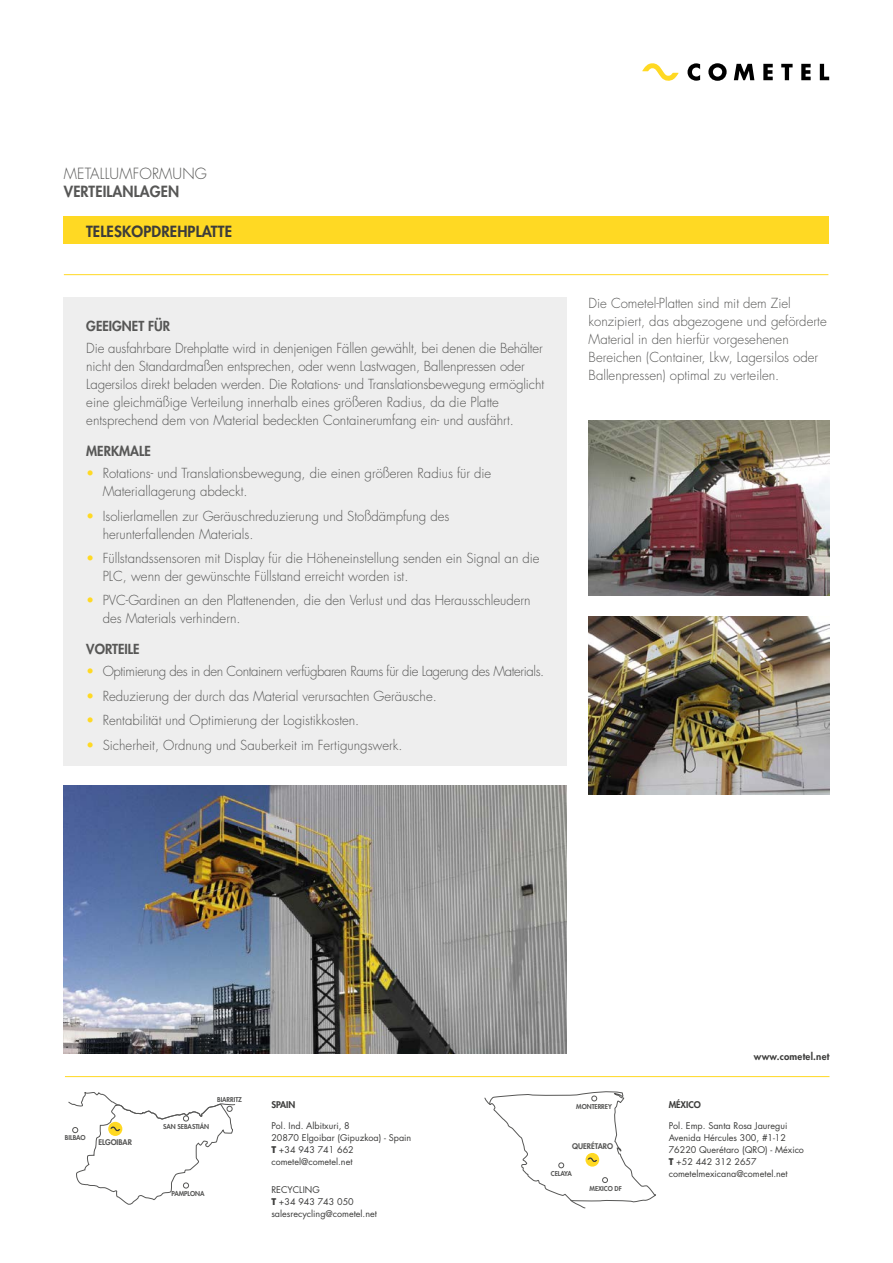
<style>
.page{position:relative;width:893px;height:1263px;background:#fff}
.page>*{position:absolute;margin:0;border:0;box-sizing:border-box;transform-origin:0 0}
.t1{font:800 15px "Futura Std";letter-spacing:.01em;color:#3c3c3b}
.t2{font:300 15px "Futura Std";letter-spacing:.01em;color:#575756}
.t3{font:800 15px "Futura Std";letter-spacing:.01em;color:#575756}
.t4{font:300 13.5px/18px "Futura Std";color:#575756}
.t5{font:300 13.5px "Futura Std";letter-spacing:-.03em;color:#575756}
.t6{font:800 13.5px "Futura Std";color:#575756}
.t7{font:800 9.6px "Futura Std";letter-spacing:.025em;color:#3c3c3b}
.t8{font:9px/12px "Futura Std";color:#3c3c3b}
.t9{font:800 9px "Futura Std";color:#3c3c3b}
.t10{font:800 7.65px "Futura Std";letter-spacing:-.01em;color:#575756}
.t11{font:800 6.6px "Futura Std";letter-spacing:-.01em;color:#575756}
.s1{color:#ffd923}
.s2{font-weight:700}
</style>
<div class="page">
<div style="left:64px;top:216px;width:765px;height:27px;background:#ffd923"></div>
<svg style="left:687px;top:63px;width:13px;height:18px"></svg>
<svg style="left:708px;top:63px;width:19px;height:18px"></svg>
<svg style="left:734px;top:64px;width:20px;height:16px"></svg>
<svg style="left:763px;top:64px;width:10px;height:16px"></svg>
<svg style="left:781px;top:64px;width:12px;height:16px"></svg>
<svg style="left:801px;top:64px;width:10px;height:16px"></svg>
<svg style="left:820px;top:64px;width:9px;height:16px"></svg>
<svg style="left:642px;top:63px;width:37px;height:18px"></svg>
<hr style="left:64px;top:274px;width:764px;height:1px;background:#ffd923">
<hr style="left:65px;top:1076px;width:764px;height:1px;background:#ffd923">
<svg style="left:68px;top:1092px;width:168px;height:113px"></svg>
<svg style="left:484px;top:1091px;width:172px;height:118px"></svg>
<div style="left:64px;top:297px;width:503px;height:468px;background:#eee"></div>
<img style="left:64px;top:786px;width:503px;height:267px">
<img style="left:589px;top:420px;width:240px;height:176px">
<img style="left:589px;top:617px;width:241px;height:177px">
<p class="t2" style="left:64px;top:165px;width:145px">METALLUMFORMUNG</p>
<p class="t3" style="left:64px;top:182px;width:117px">VERTEILANLAGEN</p>
<p class="t1" style="left:86px;top:222px;width:148px">TELESKOPDREHPLATTE</p>
<p class="t6" style="left:86px;top:317px;width:85px">GEEIGNET FÜR</p>
<p class="t4" style="left:86px;top:340px;width:459px">Die ausfahrbare Drehplatte wird in denjenigen Fällen gewählt, bei denen die Behälter nicht den Standardmaßen entsprechen, oder wenn Lastwagen, Ballenpressen oder Lagersilos direkt beladen werden. Die Rotations- und Translationsbewegung ermöglicht eine gleichmäßige Verteilung innerhalb eines größeren Radius, da die Platte entsprechend dem von Material bedeckten Containerumfang ein- und ausfährt.</p>
<p class="t6" style="left:86px;top:442px;width:66px">MERKMALE</p>
<p class="t4" style="left:103px;top:465px;width:390px;text-indent:-16px"><span class="s1">•</span> Rotations- und Translationsbewegung, die einen größeren Radius für die<br>Materiallagerung abdeckt.</p>
<p class="t4" style="left:103px;top:507px;width:348px;text-indent:-16px"><span class="s1">•</span> Isolierlamellen zur Geräuschreduzierung und Stoßdämpfung des herunterfallenden Materials.</p>
<p class="t4" style="left:103px;top:549px;width:438px;text-indent:-16px"><span class="s1">•</span> Füllstandssensoren mit Display für die Höheneinstellung senden ein Signal an die<br>PLC, wenn der gewünschte Füllstand erreicht worden ist.</p>
<p class="t4" style="left:103px;top:592px;width:429px;text-indent:-16px"><span class="s1">•</span> PVC-Gardinen an den Plattenenden, die den Verlust und das Herausschleudern des Materials verhindern.</p>
<p class="t6" style="left:86px;top:641px;width:55px">VORTEILE</p>
<p class="t5" style="left:86px;top:663px;width:460px"><span class="s1">•</span> Optimierung des in den Containern verfügbaren Raums für die Lagerung des Materials.</p>
<p class="t4" style="left:86px;top:687px;width:352px"><span class="s1">•</span> Reduzierung der durch das Material verursachten Geräusche.</p>
<p class="t4" style="left:86px;top:712px;width:275px"><span class="s1">•</span> Rentabilität und Optimierung der Logistikkosten.</p>
<p class="t4" style="left:86px;top:736px;width:318px"><span class="s1">•</span> Sicherheit, Ordnung und Sauberkeit im Fertigungswerk.</p>
<p class="t4" style="left:589px;top:295px;width:240px">Die Cometel-Platten sind mit dem Ziel konzipiert, das abgezogene und geförderte Material in den hierfür vorgesehenen Bereichen (Container, Lkw, Lagersilos oder Ballenpressen) optimal zu verteilen.</p>
<p class="t7" style="left:754px;top:1050px;width:77px">www.cometel.net</p>
<p class="t11" style="left:65px;top:1134px;width:22px">BILBAO</p>
<p class="t10" style="left:98px;top:1137px;width:35px">ELGOIBAR</p>
<p class="t11" style="left:163px;top:1122px;width:48px">SAN SEBASTIÁN</p>
<p class="t11" style="left:217px;top:1096px;width:26px">BIARRITZ</p>
<p class="t11" style="left:171px;top:1190px;width:35px">PAMPLONA</p>
<p class="t9" style="left:271px;top:1099px;width:25px">SPAIN</p>
<p class="t8" style="left:271px;top:1120px;width:141px">Pol. Ind. Albitxuri, 8<br>20870 Elgoibar (Gipuzkoa) - Spain<br><span class="s2">T</span> +34 943 741 662 cometel@cometel.net</p>
<p class="t8" style="left:271px;top:1183px;width:107px">RECYCLING<br><span class="s2">T</span> +34 943 743 050 salesrecycling@cometel.net</p>
<p class="t11" style="left:576px;top:1103px;width:37px">MONTERREY</p>
<p class="t10" style="left:572px;top:1142px;width:43px">QUERÉTARO</p>
<p class="t11" style="left:551px;top:1169px;width:22px">CELAYA</p>
<p class="t11" style="left:590px;top:1184px;width:34px">MEXICO DF</p>
<p class="t9" style="left:669px;top:1099px;width:34px">MÉXICO</p>
<p class="t8" style="left:669px;top:1120px;width:137px">Pol. Emp. Santa Rosa Jauregui<br>Avenida Hércules 300, #1-12<br>76220 Querétaro (QRO) - México<br><span class="s2">T</span> +52 442 312 2657 cometelmexicana@cometel.net</p>
</div>
